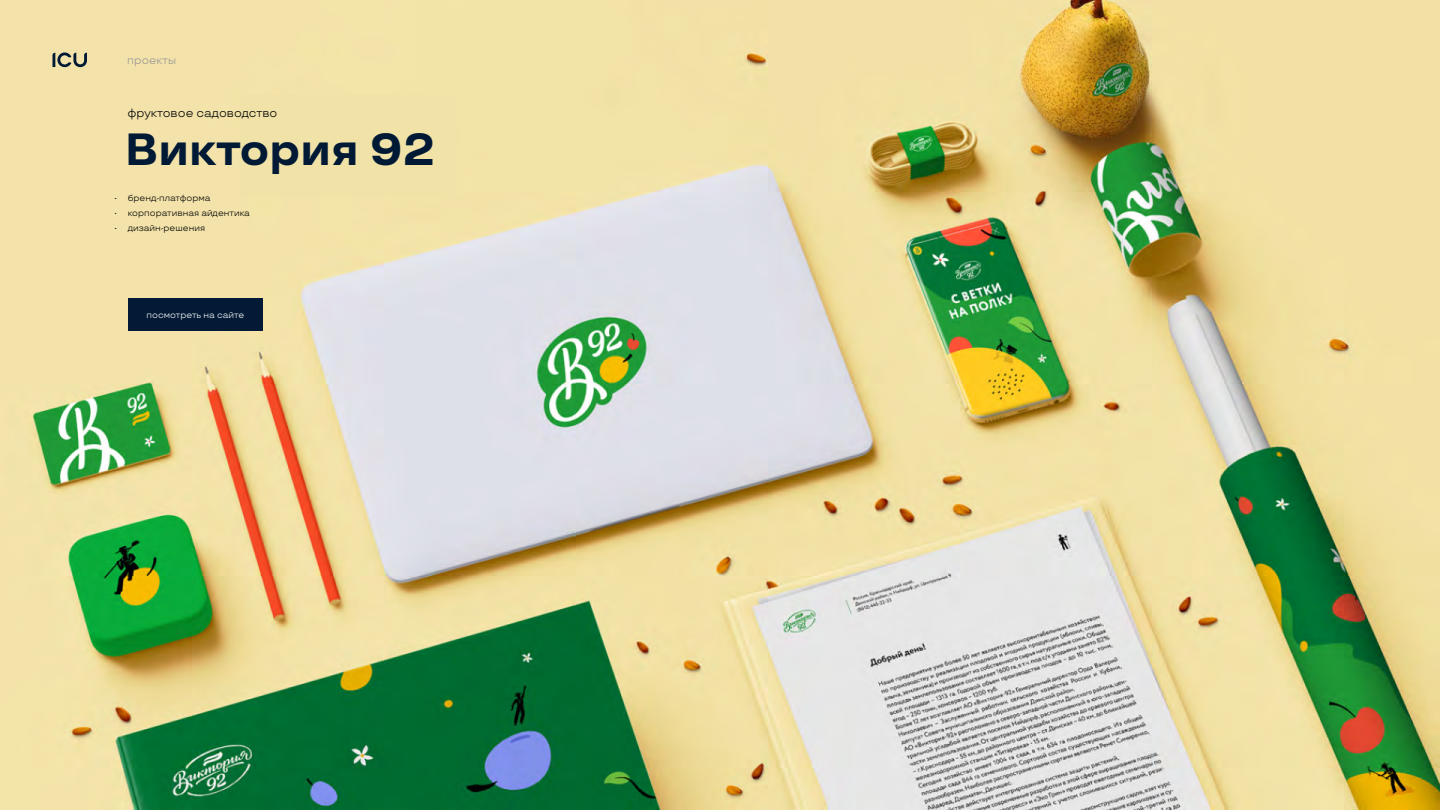
<style>
.page{position:relative;width:1440px;height:810px;background:#fff}
.page>*{position:absolute;margin:0;border:0;box-sizing:border-box;transform-origin:0 0}
.t1{font:700 45px "TT Travels";color:#001935}
.t2{font:12px "TT Travels";color:#000}
.t3{font:11.25px "TT Travels";color:#969696}
.t4{font:9px "TT Travels";color:#000}
.t5{font:9px "TT Travels";color:#fff}
</style>
<div class="page">
<img style="left:0;top:0;width:1440px;height:810px">
<div style="left:240px;top:94px;width:216px;height:103px;background:#f1e2a7"></div>
<div style="left:128px;top:298px;width:134px;height:33px;background:#021a35"></div>
<svg style="left:52px;top:52px;width:35px;height:15px"></svg>
<p class="t3" style="left:127px;top:54px;width:50px">проекты</p>
<h2 class="t2" style="left:127px;top:105px;width:151px">фруктовое садоводство</h2>
<h1 class="t1" style="left:125px;top:123px;width:312px">Виктория 92</h1>
<p class="t4" style="left:114px;top:193px;width:98px">• бренд-платформа</p>
<p class="t4" style="left:114px;top:208px;width:137px">• корпоративная айдентика</p>
<p class="t4" style="left:114px;top:223px;width:92px">• дизайн-решения</p>
<p class="t5" style="left:147px;top:309px;width:99px">посмотреть на сайте</p>
</div>
